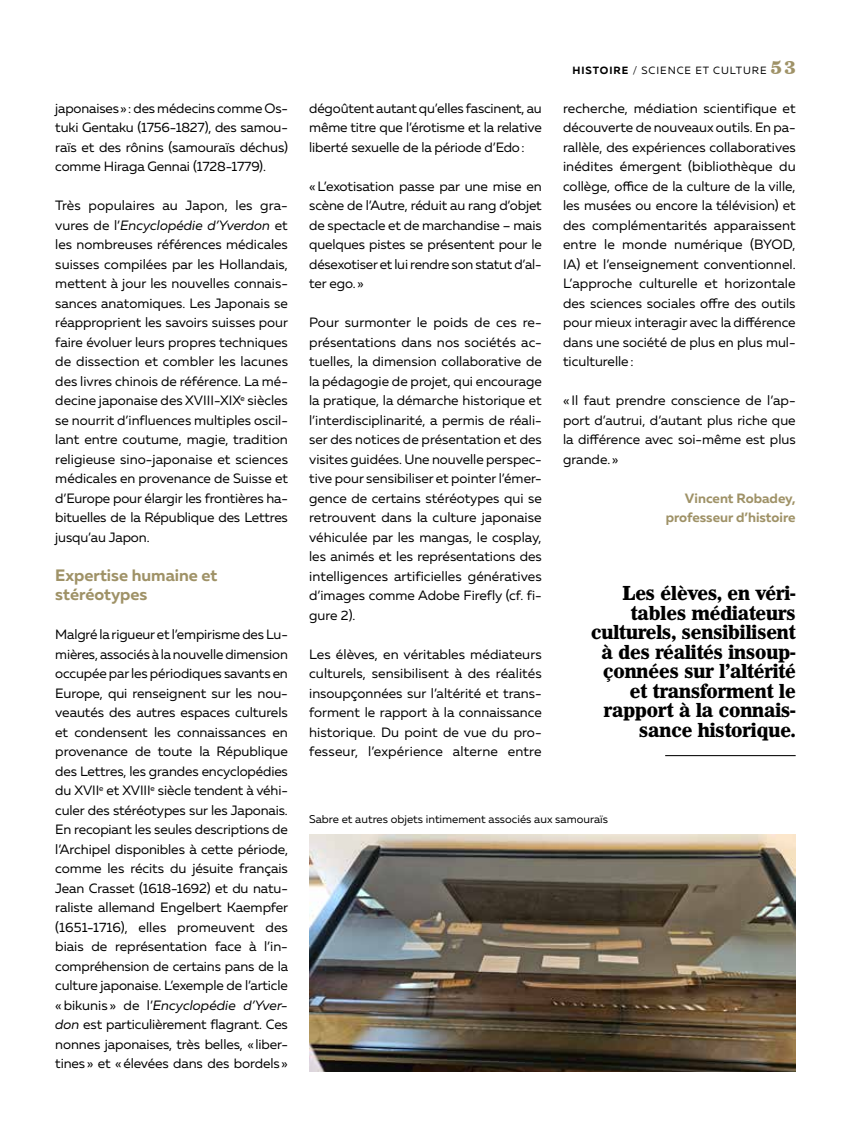
<style>
.page{position:relative;width:851px;height:1127px;background:#fff}
.page>*{position:absolute;margin:0;border:0;box-sizing:border-box;transform-origin:0 0}
.t1{font:700 19.5px/19.5px "Wichita";color:#000;text-align:right}
.t2{font:700 16.5px/19.5px "Muller";color:#9f9267}
.t3{font:13.5px/19.5px "Muller";letter-spacing:-.01em;color:#000;text-align:justify}
.t4{font:700 13.5px/19.5px "Muller";color:#9f9267;text-align:right}
.t5{font:11.25px "Muller";color:#000}
.t6{font:10.5px "Muller";letter-spacing:.09em;color:#000}
.s1{font-style:italic}
.s2{font-weight:700}
.s3{font-family:"Wichita";font-weight:700;font-size:18px;color:#9f9267}
</style>
<div class="page">
<hr style="left:665px;top:755px;width:130px;height:1px;background:#000">
<img style="left:309px;top:834px;width:486px;height:237px">
<p class="t3" style="left:55px;top:98px;width:234px">japonaises»: des médecins comme Os&shy;tuki Gentaku (1756-1827), des samou&shy;raïs et des rônins (samouraïs déchus) comme Hiraga Gennai (1728-1779).</p>
<p class="t3" style="left:55px;top:195px;width:234px">Très populaires au Japon, les gra&shy;vures de l’<span class="s1">Encyclopédie d’Yverdon</span> et les nombreuses références médicales suisses compilées par les Hollandais, mettent à jour les nouvelles connais&shy;sances anatomiques. Les Japonais se réapproprient les savoirs suisses pour faire évoluer leurs propres techniques de dissection et combler les lacunes des livres chinois de référence. La mé&shy;decine japonaise des XVIII-XIX<sup>e</sup> siècles se nourrit d’influences multiples oscil&shy;lant entre coutume, magie, tradition religieuse sino-japonaise et sciences médicales en provenance de Suisse et d’Europe pour élargir les frontières ha&shy;bituelles de la République des Lettres jusqu’au Japon.</p>
<p class="t2" style="left:55px;top:565px;width:164px">Expertise humaine et stéréotypes</p>
<p class="t3" style="left:55px;top:624px;width:234px">Malgré la rigueur et l’empirisme des Lu&shy;mières, associés à la nouvelle dimension occupée par les périodiques savants en Europe, qui renseignent sur les nou&shy;veautés des autres espaces culturels et condensent les connaissances en provenance de toute la République des Lettres, les grandes encyclopédies du XVII<sup>e</sup> et XVIII<sup>e</sup> siècle tendent à véhi&shy;culer des stéréotypes sur les Japonais.<br>En recopiant les seules descriptions de l’Archipel disponibles à cette période, comme les récits du jésuite français Jean Crasset (1618-1692) et du natu&shy;raliste allemand Engelbert Kaempfer (1651-1716), elles promeuvent des biais de représentation face à l’in&shy;compréhension de certains pans de la culture japonaise. L’exemple de l’article «bikunis» de l’<span class="s1">Encyclopédie d’Yver&shy;don</span> est particulièrement flagrant. Ces nonnes japonaises, très belles, «liber&shy;tines» et «élevées dans des bordels»</p>
<p class="t3" style="left:309px;top:98px;width:234px">dégoûtent autant qu’elles fascinent, au même titre que l’érotisme et la relative liberté sexuelle de la période d’Edo:</p>
<p class="t3" style="left:309px;top:176px;width:234px">«L’exotisation passe par une mise en scène de l’Autre, réduit au rang d’objet de spectacle et de marchandise – mais quelques pistes se présentent pour le désexotiser et lui rendre son statut d’al&shy;ter ego.»</p>
<p class="t3" style="left:309px;top:312px;width:234px">Pour surmonter le poids de ces re&shy;présentations dans nos sociétés ac&shy;tuelles, la dimension collaborative de la pédagogie de projet, qui encourage la pratique, la démarche historique et l’interdisciplinarité, a permis de réali&shy;ser des notices de présentation et des visites guidées. Une nouvelle perspec&shy;tive pour sensibiliser et pointer l’émer&shy;gence de certains stéréotypes qui se retrouvent dans la culture japonaise véhiculée par les mangas, le cosplay, les animés et les représentations des intelligences artificielles génératives d’images comme Adobe Firefly (cf. fi&shy;gure 2).</p>
<p class="t3" style="left:309px;top:644px;width:234px">Les élèves, en véritables médiateurs culturels, sensibilisent à des réalités insoupçonnées sur l’altérité et trans&shy;forment le rapport à la connaissance historique. Du point de vue du pro&shy;fesseur, l’expérience alterne entre</p>
<p class="t6" style="left:572px;top:63px;width:224px"><span class="s2">HISTOIRE</span> / SCIENCE ET CULTURE <span class="s3">53</span></p>
<p class="t3" style="left:563px;top:98px;width:234px">recherche, médiation scientifique et découverte de nouveaux outils. En pa&shy;rallèle, des expériences collaboratives inédites émergent (bibliothèque du collège, office de la culture de la ville, les musées ou encore la télévision) et des complémentarités apparaissent entre le monde numérique (BYOD, IA) et l’enseignement conventionnel.<br>L’approche culturelle et horizontale des sciences sociales offre des outils pour mieux interagir avec la différence dans une société de plus en plus mul&shy;ticulturelle:</p>
<p class="t3" style="left:563px;top:390px;width:234px">« Il faut prendre conscience de l’ap&shy;port d’autrui, d’autant plus riche que la différence avec soi-même est plus grande. »</p>
<p class="t4" style="left:665px;top:488px;width:131px">Vincent Robadey, professeur d’histoire</p>
<h1 class="t1" style="left:591px;top:583px;width:206px">Les élèves, en véri&shy;tables médiateurs culturels, sensibilisent à des réalités insoup&shy;çonnées sur l’altérité et transforment le rapport à la connais&shy;sance historique.</h1>
<p class="t5" style="left:309px;top:812px;width:300px">Sabre et autres objets intimement associés aux samouraïs</p>
</div>
